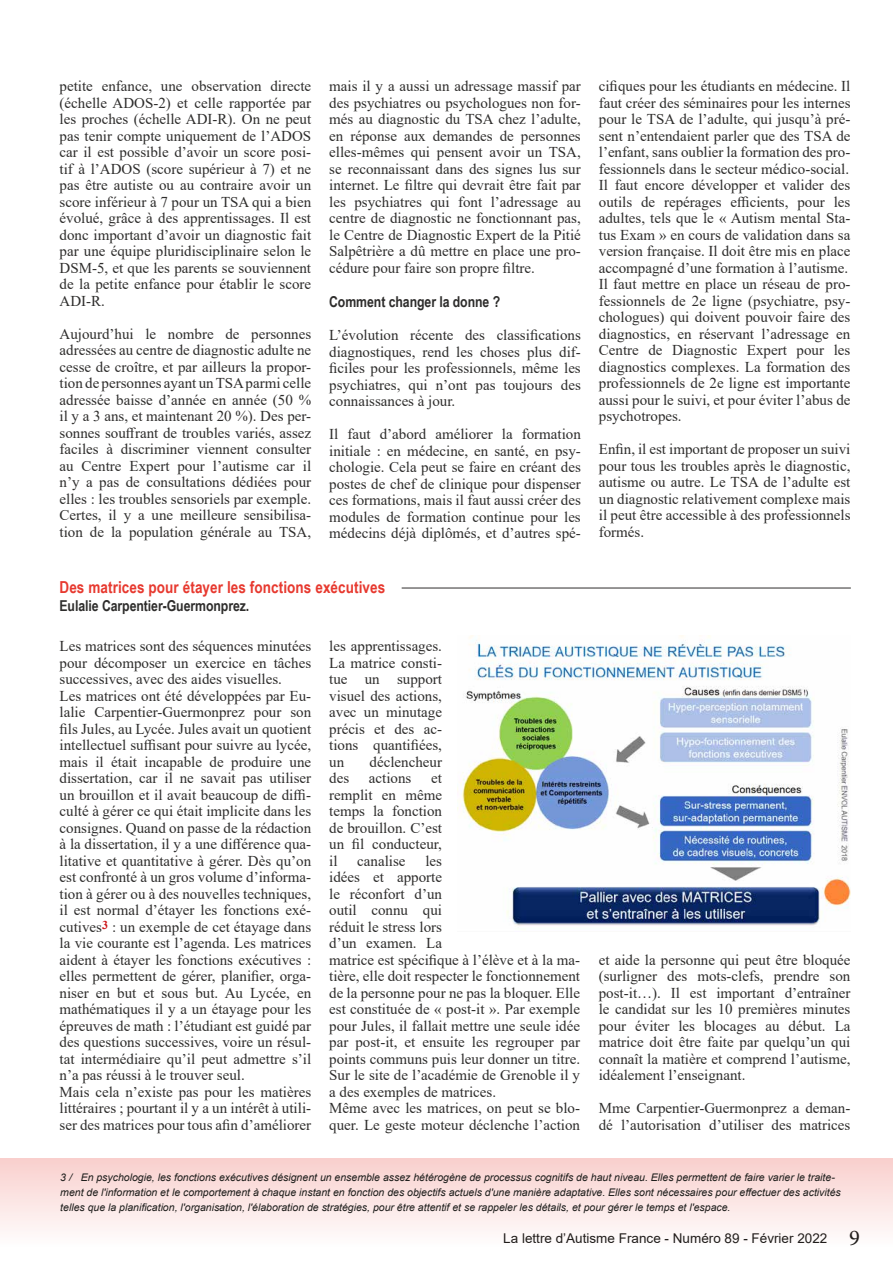
<style>
.page{position:relative;width:893px;height:1263px;background:#fff}
.page>*{position:absolute;margin:0;border:0;box-sizing:border-box;transform-origin:0 0}
.t1{font:700 16.5px "Arial Narrow";letter-spacing:.005em;color:#e7392f}
.t2{font:15px/16.5px "Times New Roman";color:#2e2d2c;text-align:justify}
.t3{font:700 15px "Arial Narrow";letter-spacing:-.005em;color:#2e2d2c}
.t4{font:13.5px "Arial";color:#1d1d1b}
.t5{font:italic 10.5px/15px "Arial";color:#1d1d1b}
.s1{font-family:"Minion Pro";font-size:22.5px}
</style>
<div class="page">
<hr style="left:402px;top:588px;width:448px;height:1px;background:#2e2d2c">
<div style="left:0;top:1158px;width:893px;height:105px;background:linear-gradient(to bottom,#f9d0cd,#fff)"></div>
<img style="left:457px;top:636px;width:393px;height:290px">
<p class="t2" style="left:60px;top:77px;width:253px">petite enfance, une observation directe (échelle ADOS-2) et celle rapportée par les proches (échelle ADI-R). On ne peut pas tenir compte uniquement de l’ADOS car il est possible d’avoir un score posi&shy;tif à l’ADOS (score supérieur à 7) et ne pas être autiste ou au contraire avoir un score inférieur à 7 pour un TSA qui a bien évolué, grâce à des apprentissages. Il est donc important d’avoir un diagnostic fait par une équipe pluridisciplinaire selon le DSM-5, et que les parents se souviennent de la petite enfance pour établir le score ADI-R.</p>
<p class="t2" style="left:60px;top:325px;width:253px">Aujourd’hui le nombre de personnes adressées au centre de diagnostic adulte ne cesse de croître, et par ailleurs la propor&shy;tion de personnes ayant un TSA parmi celle adressée baisse d’année en année (50 % il y a 3 ans, et maintenant 20 %). Des per&shy;sonnes souffrant de troubles variés, assez faciles à discriminer viennent consulter au Centre Expert pour l’autisme car il n’y a pas de consultations dédiées pour elles : les troubles sensoriels par exemple.<br>Certes, il y a une meilleure sensibilisa&shy;tion de la population générale au TSA,</p>
<p class="t2" style="left:329px;top:77px;width:253px">mais il y a aussi un adressage massif par des psychiatres ou psychologues non for&shy;més au diagnostic du TSA chez l’adulte, en réponse aux demandes de personnes elles-mêmes qui pensent avoir un TSA, se reconnaissant dans des signes lus sur internet. Le filtre qui devrait être fait par les psychiatres qui font l’adressage au centre de diagnostic ne fonctionnant pas, le Centre de Diagnostic Expert de la Pitié Salpêtrière a dû mettre en place une pro&shy;cédure pour faire son propre filtre.</p>
<p class="t3" style="left:329px;top:291px;width:173px">Comment changer la donne ?</p>
<p class="t2" style="left:329px;top:326px;width:253px">L’évolution récente des classifications diagnostiques, rend les choses plus dif&shy;ficiles pour les professionnels, même les psychiatres, qui n’ont pas toujours des connaissances à jour.</p>
<p class="t2" style="left:329px;top:425px;width:253px">Il faut d’abord améliorer la formation initiale : en médecine, en santé, en psy&shy;chologie. Cela peut se faire en créant des postes de chef de clinique pour dispenser ces formations, mais il faut aussi créer des modules de formation continue pour les médecins déjà diplômés, et d’autres spé-</p>
<p class="t1" style="left:60px;top:574px;width:327px">Des matrices pour étayer les fonctions exécutives</p>
<p class="t3" style="left:60px;top:594px;width:191px">Eulalie Carpentier-Guermonprez.</p>
<p class="t2" style="left:60px;top:637px;width:253px;text-align:left">Les matrices sont des séquences minutées pour décomposer un exercice en tâches successives, avec des aides visuelles.<br>Les matrices ont été développées par Eu&shy;lalie Carpentier-Guermonprez pour son fils Jules, au Lycée. Jules avait un quotient intellectuel suffisant pour suivre au lycée, mais il était incapable de produire une dissertation, car il ne savait pas utiliser un brouillon et il avait beaucoup de diffi&shy;culté à gérer ce qui était implicite dans les consignes. Quand on passe de la rédaction à la dissertation, il y a une différence qua&shy;litative et quantitative à gérer. Dès qu’on est confronté à un gros volume d’informa&shy;tion à gérer ou à des nouvelles techniques, il est normal d’étayer les fonctions exé&shy;cutives<sup>3</sup> : un exemple de cet étayage dans la vie courante est l’agenda. Les matrices aident à étayer les fonctions exécutives : elles permettent de gérer, planifier, orga&shy;niser en but et sous but. Au Lycée, en mathématiques il y a un étayage pour les épreuves de math : l’étudiant est guidé par des questions successives, voire un résul&shy;tat intermédiaire qu’il peut admettre s’il n’a pas réussi à le trouver seul.<br>Mais cela n’existe pas pour les matières littéraires ; pourtant il y a un intérêt à utili&shy;ser des matrices pour tous afin d’améliorer</p>
<p class="t2" style="left:329px;top:637px;width:114px">les apprentissages.<br>La matrice consti&shy;tue un support visuel des actions, avec un minutage précis et des ac&shy;tions quantifiées, un</p>
<p class="t2" style="left:370px;top:753px;width:74px">déclencheur</p>
<p class="t2" style="left:329px;top:769px;width:21px">des</p>
<p class="t2" style="left:369px;top:769px;width:44px">actions</p>
<p class="t2" style="left:329px;top:769px;width:114px;text-indent:102px">et remplit en même temps la fonction de brouillon. C’est un fil conducteur, il</p>
<p class="t2" style="left:329px;top:852px;width:252px;text-align:left;text-indent:96px">les<br>idées et apporte<br>le réconfort d’un<br>outil connu qui<br>réduit le stress lors<br>d’un examen. La<br>matrice est spécifique à l’élève et à la ma&shy;tière, elle doit respecter le fonctionnement de la personne pour ne pas la bloquer. Elle est constituée de « post-it ». Par exemple pour Jules, il fallait mettre une seule idée par post-it, et ensuite les regrouper par points communs puis leur donner un titre.<br>Sur le site de l’académie de Grenoble il y a des exemples de matrices.<br>Même avec les matrices, on peut se blo&shy;quer. Le geste moteur déclenche l’action</p>
<p class="t2" style="left:357px;top:852px;width:50px">canalise</p>
<p class="t2" style="left:599px;top:77px;width:253px;text-align:left">cifiques pour les étudiants en médecine. Il faut créer des séminaires pour les internes pour le TSA de l’adulte, qui jusqu’à pré&shy;sent n’entendaient parler que des TSA de l’enfant, sans oublier la formation des pro&shy;fessionnels dans le secteur médico-social.<br>Il faut encore développer et valider des outils de repérages efficients, pour les adultes, tels que le « Autism mental Sta&shy;tus Exam » en cours de validation dans sa version française. Il doit être mis en place accompagné d’une formation à l’autisme.<br>Il faut mettre en place un réseau de pro&shy;fessionnels de 2e ligne (psychiatre, psy&shy;chologues) qui doivent pouvoir faire des diagnostics, en réservant l’adressage en Centre de Diagnostic Expert pour les diagnostics complexes. La formation des professionnels de 2e ligne est importante aussi pour le suivi, et pour éviter l’abus de psychotropes.</p>
<p class="t2" style="left:599px;top:440px;width:253px">Enfin, il est important de proposer un suivi pour tous les troubles après le diagnostic, autisme ou autre. Le TSA de l’adulte est un diagnostic relativement complexe mais il peut être accessible à des professionnels formés.</p>
<p class="t2" style="left:599px;top:951px;width:253px">et aide la personne qui peut être bloquée (surligner des mots-clefs, prendre son post-it…). Il est important d’entraîner le candidat sur les 10 premières minutes pour éviter les blocages au début. La matrice doit être faite par quelqu’un qui connaît la matière et comprend l’autisme, idéalement l’enseignant.</p>
<p class="t2" style="left:599px;top:1100px;width:253px">Mme Carpentier-Guermonprez a deman&shy;dé l’autorisation d’utiliser des matrices</p>
<p class="t5" style="left:60px;top:1170px;width:782px">3 / En psychologie, les fonctions exécutives désignent un ensemble assez hétérogène de processus cognitifs de haut niveau. Elles permettent de faire varier le traite&shy;ment de l'information et le comportement à chaque instant en fonction des objectifs actuels d'une manière adaptative. Elles sont nécessaires pour effectuer des activités telles que la planification, l'organisation, l'élaboration de stratégies, pour être attentif et se rappeler les détails, et pour gérer le temps et l'espace.</p>
<p class="t4" style="left:503px;top:1229px;width:358px">La lettre d’Autisme France - Numéro 89 - Février 2022 <span class="s1">9</span></p>
</div>
